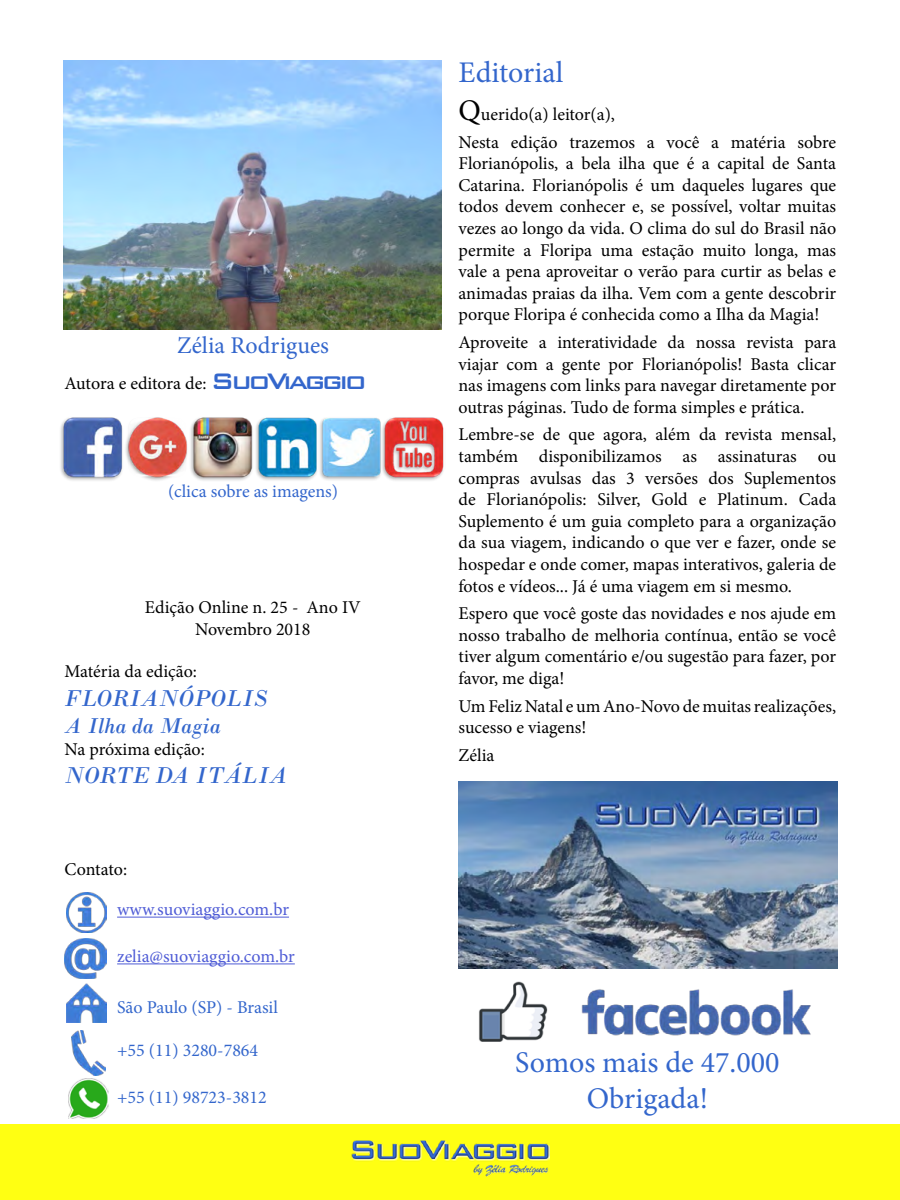
<style>
.page{position:relative;width:900px;height:1200px;background:#fff}
.page>*{position:absolute;margin:0;border:0;box-sizing:border-box;transform-origin:0 0}
.t1{font:30px/36px "Minion Pro";color:#36c;text-align:center}
.t2{font:italic 24px "Bodoni";color:#36c}
.t3{font:24px "Minion Pro";color:#36c}
.t4{font:italic 22.5px "Bodoni";color:#36c}
.t5{font:18px/21.6px "Minion Pro";color:#000;text-align:justify}
.t6{font:18px "Minion Pro";color:#36c}
.t7{font:18px "Minion Pro";color:#4f5cd6}
.s1{font-family:"Bank Gothic BT";font-weight:500;font-size:30px;color:#36c}
.s2{font-size:30px}
</style>
<div class="page">
<div style="left:0;top:1124px;width:900px;height:76px;background:#ffff12"></div>
<img style="left:351px;top:1140px;width:199px;height:37px">
<img style="left:64px;top:60px;width:377px;height:270px">
<img style="left:60px;top:417px;width:384px;height:64px">
<img style="left:479px;top:981px;width:69px;height:61px">
<img style="left:581px;top:989px;width:230px;height:47px">
<img style="left:459px;top:782px;width:378px;height:187px">
<hr style="left:117px;top:917px;width:172px;height:1px;background:#4f5cd6">
<hr style="left:117px;top:963px;width:178px;height:1px;background:#4f5cd6">
<img style="left:64px;top:938px;width:43px;height:40px">
<img style="left:66px;top:892px;width:41px;height:40px">
<img style="left:66px;top:984px;width:41px;height:39px">
<img style="left:72px;top:1031px;width:34px;height:44px">
<img style="left:68px;top:1079px;width:40px;height:40px">
<h2 class="t3" style="left:177px;top:329px;width:154px">Zélia Rodrigues</h2>
<p class="t5" style="left:65px;top:373px;width:303px">Autora e editora de: <span class="s1">SuoViaggio</span></p>
<p class="t6" style="left:168px;top:479px;width:172px">(clica sobre as imagens)</p>
<p class="t5" style="left:145px;top:597px;width:217px;text-align:center">Edição Online n. 25 - Ano IV<br>Novembro 2018</p>
<p class="t5" style="left:65px;top:661px;width:134px">Matéria da edição:</p>
<h2 class="t2" style="left:65px;top:684px;width:205px">FLORIANÓPOLIS</h2>
<p class="t4" style="left:65px;top:712px;width:158px">A Ilha da Magia</p>
<p class="t5" style="left:65px;top:738px;width:142px">Na próxima edição:</p>
<h2 class="t2" style="left:65px;top:761px;width:224px">NORTE DA ITÁLIA</h2>
<p class="t5" style="left:65px;top:858px;width:64px">Contato:</p>
<p class="t7" style="left:117px;top:898px;width:173px">www.suoviaggio.com.br</p>
<p class="t7" style="left:117px;top:944px;width:179px">zelia@suoviaggio.com.br</p>
<p class="t6" style="left:117px;top:995px;width:162px">São Paulo (SP) - Brasil</p>
<p class="t6" style="left:117px;top:1038px;width:143px">+55 (11) 3280-7864</p>
<p class="t6" style="left:117px;top:1085px;width:151px">+55 (11) 98723-3812</p>
<h1 class="t1" style="left:459px;top:54px;width:106px">Editorial</h1>
<p class="t5" style="left:458px;top:101px;width:379px;line-height:27.6px"><span class="s2">Q</span>uerido(a) leitor(a),<br>Nesta edição trazemos a você a matéria sobre</p>
<p class="t5" style="left:458px;top:153px;width:379px">Florianópolis, a bela ilha que é a capital de Santa Catarina. Florianópolis é um daqueles lugares que todos devem conhecer e, se possível, voltar muitas vezes ao longo da vida. O clima do sul do Brasil não permite a Floripa uma estação muito longa, mas vale a pena aproveitar o verão para curtir as belas e animadas praias da ilha. Vem com a gente descobrir porque Floripa é conhecida como a Ilha da Magia!</p>
<p class="t5" style="left:458px;top:332px;width:379px">Aproveite a interatividade da nossa revista para viajar com a gente por Florianópolis! Basta clicar nas imagens com links para navegar diretamente por outras páginas. Tudo de forma simples e prática.</p>
<p class="t5" style="left:458px;top:424px;width:379px">Lembre-se de que agora, além da revista mensal, também disponibilizamos as assinaturas ou compras avulsas das 3 versões dos Suplementos de Florianópolis: Silver, Gold e Platinum. Cada Suplemento é um guia completo para a organização da sua viagem, indicando o que ver e fazer, onde se hospedar e onde comer, mapas interativos, galeria de fotos e vídeos... Já é uma viagem em si mesmo.</p>
<p class="t5" style="left:458px;top:603px;width:379px">Espero que você goste das novidades e nos ajude em nosso trabalho de melhoria contínua, então se você tiver algum comentário e/ou sugestão para fazer, por favor, me diga!</p>
<p class="t5" style="left:458px;top:695px;width:379px">Um Feliz Natal e um Ano-Novo de muitas realizações, sucesso e viagens!</p>
<p class="t5" style="left:458px;top:744px;width:38px">Zélia</p>
<h1 class="t1" style="left:515px;top:1045px;width:266px">Somos mais de 47.000<br>Obrigada!</h1>
</div>
